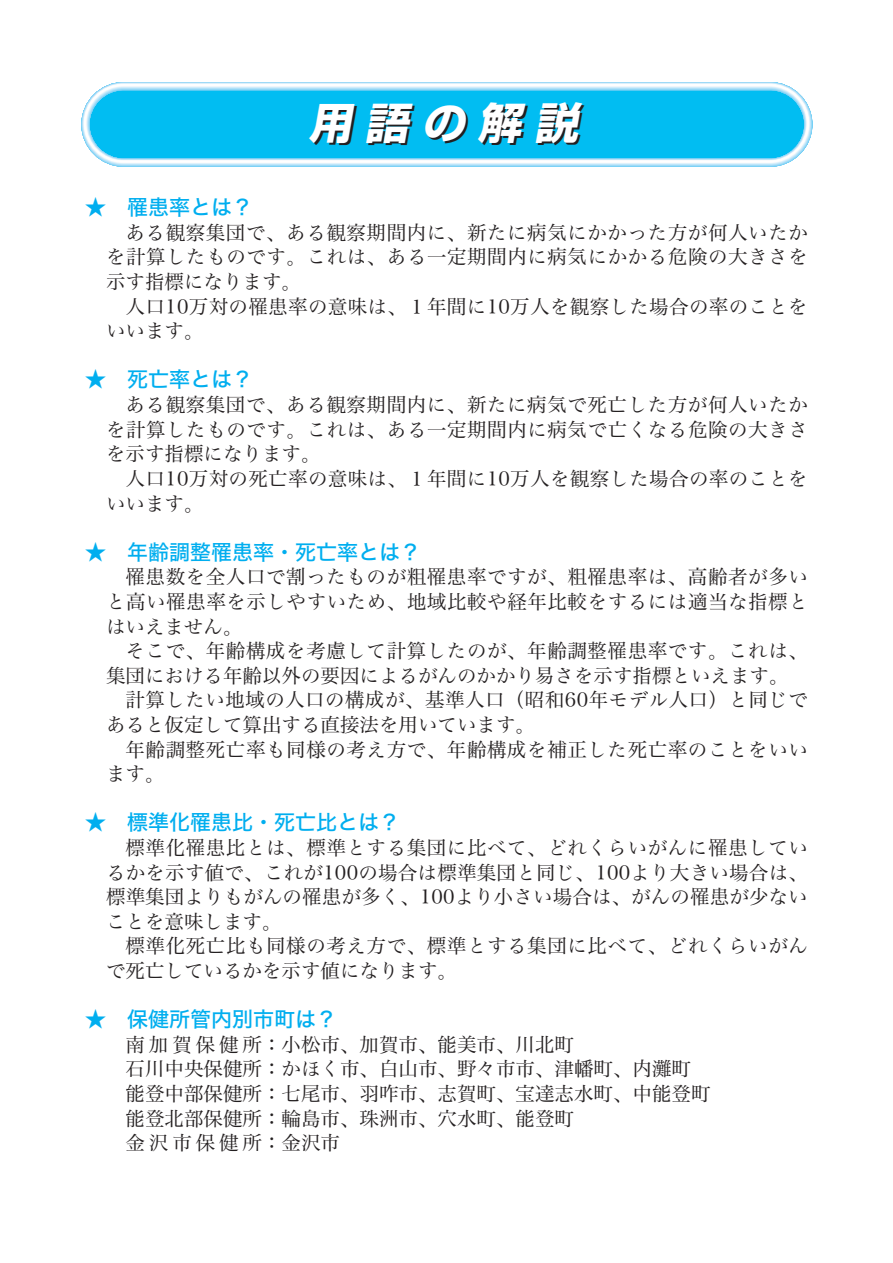
<style>
.page{position:relative;width:893px;height:1263px;background:#fff}
.page>*{position:absolute;margin:0;border:0;box-sizing:border-box;transform-origin:0 0}
.t1{font:italic 700 42.9px "Shin Go Pr 6";color:#fff}
.t2{font:21px "Hira Kaku Std W5";color:#00aeef}
.t3{font:19.5px/24.6px "Hira Min Std W3";letter-spacing:.02em;color:#231f20;text-align:justify}
.t4{font:19.5px/24.6px "Hira Min Std W3";color:#231f20}
</style>
<div class="page">
<div style="left:85px;top:86px;width:723px;height:77px;background:#01bdf2;border-radius:38px"></div>
<div style="left:84px;top:84px;width:725px;height:78px;border:2px solid #fff;border-radius:38px"></div>
<h1 class="t1" style="left:308px;top:88px;width:283px">用語の解説</h1>
<p class="t2" style="left:85px;top:191px;width:169px">★　罹患率とは？</p>
<p class="t3" style="left:106px;top:220px;width:703px;text-indent:20px">ある観察集団で、ある観察期間内に、新たに病気にかかった方が何人いたかを計算したものです。これは、ある一定期間内に病気にかかる危険の大きさを示す指標になります。</p>
<p class="t3" style="left:106px;top:294px;width:703px;text-indent:20px">人口10万対の罹患率の意味は、１年間に10万人を観察した場合の率のことをいいます。</p>
<p class="t2" style="left:85px;top:364px;width:169px">★　死亡率とは？</p>
<p class="t3" style="left:106px;top:392px;width:703px;text-indent:20px">ある観察集団で、ある観察期間内に、新たに病気で死亡した方が何人いたかを計算したものです。これは、ある一定期間内に病気で亡くなる危険の大きさを示す指標になります。</p>
<p class="t3" style="left:106px;top:466px;width:703px;text-indent:20px">人口10万対の死亡率の意味は、１年間に10万人を観察した場合の率のことをいいます。</p>
<p class="t2" style="left:85px;top:536px;width:337px">★　年齢調整罹患率・死亡率とは？</p>
<p class="t3" style="left:106px;top:564px;width:703px;text-indent:20px">罹患数を全人口で割ったものが粗罹患率ですが、粗罹患率は、高齢者が多いと高い罹患率を示しやすいため、地域比較や経年比較をするには適当な指標とはいえません。</p>
<p class="t3" style="left:126px;top:638px;width:684px">そこで、年齢構成を考慮して計算したのが、年齢調整罹患率です。これは、</p>
<p class="t4" style="left:106px;top:663px;width:684px">集団における年齢以外の要因によるがんのかかり易さを示す指標といえます。</p>
<p class="t3" style="left:126px;top:687px;width:684px">計算したい地域の人口の構成が、基準人口（昭和60年モデル人口）と同じで</p>
<p class="t4" style="left:106px;top:712px;width:431px">あると仮定して算出する直接法を用いています。</p>
<p class="t3" style="left:126px;top:736px;width:684px">年齢調整死亡率も同様の考え方で、年齢構成を補正した死亡率のことをいい</p>
<p class="t3" style="left:106px;top:761px;width:60px">ます。</p>
<p class="t2" style="left:85px;top:806px;width:316px">★　標準化罹患比・死亡比とは？</p>
<p class="t3" style="left:106px;top:835px;width:703px;text-indent:20px">標準化罹患比とは、標準とする集団に比べて、どれくらいがんに罹患しているかを示す値で、これが100の場合は標準集団と同じ、100より大きい場合は、標準集団よりもがんの罹患が多く、100より小さい場合は、がんの罹患が少ないことを意味します。</p>
<p class="t3" style="left:106px;top:933px;width:703px;text-indent:20px">標準化死亡比も同様の考え方で、標準とする集団に比べて、どれくらいがんで死亡しているかを示す値になります。</p>
<p class="t2" style="left:85px;top:1003px;width:253px">★　保健所管内別市町は？</p>
<p class="t4" style="left:126px;top:1031px;width:587px">南加賀保健所：小松市、加賀市、能美市、川北町<br>石川中央保健所：かほく市、白山市、野々市市、津幡町、内灘町能登中部保健所：七尾市、羽咋市、志賀町、宝達志水町、中能登町能登北部保健所：輪島市、珠洲市、穴水町、能登町<br>金沢市保健所：金沢市</p>
</div>
